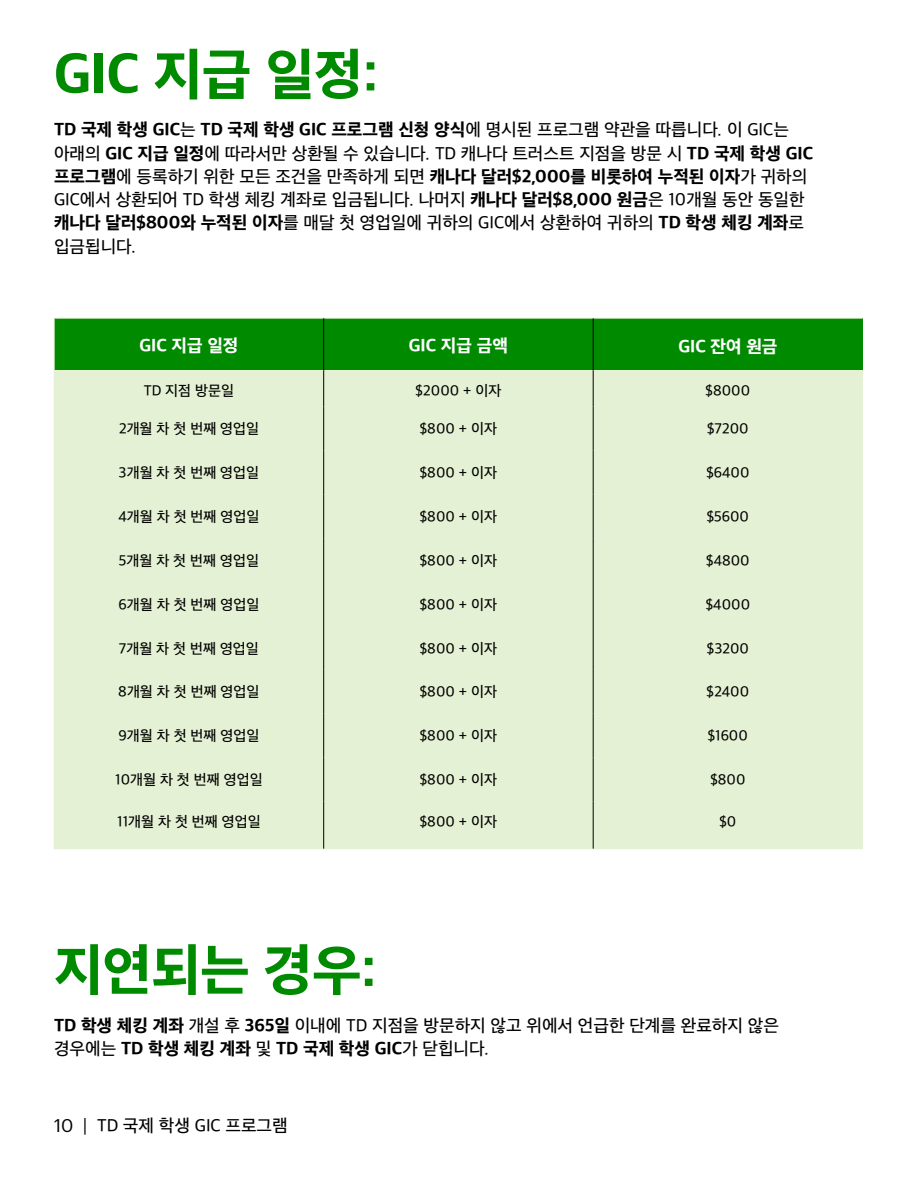
<style>
.page{position:relative;width:918px;height:1188px;background:#fff}
.page>*{position:absolute;margin:0;border:0;box-sizing:border-box;transform-origin:0 0}
.t1{font:800 57px "Apple SD Gothic Neo";letter-spacing:-.01em;color:#008a00}
.t2{font:500 18px/23.2px "Apple SD Gothic Neo";color:#000}
.t3{font:800 18px "Apple SD Gothic Neo";color:#fff}
.t4{font:500 15px "Apple SD Gothic Neo";color:#000}
.s1{font-weight:800}
.s2{font-family:"TD Graphik";font-weight:400}
</style>
<div class="page">
<div style="left:54px;top:318px;width:270px;height:52px;background:#008a00"></div>
<div style="left:324px;top:318px;width:269px;height:52px;background:#008a00"></div>
<div style="left:593px;top:318px;width:270px;height:52px;background:#008a00"></div>
<div style="left:54px;top:370px;width:270px;height:36px;background:#e5f1d4"></div>
<div style="left:324px;top:370px;width:269px;height:36px;background:#e5f1d4"></div>
<div style="left:593px;top:370px;width:270px;height:36px;background:#e5f1d4"></div>
<div style="left:54px;top:406px;width:270px;height:44px;background:#e5f1d4"></div>
<div style="left:324px;top:406px;width:269px;height:44px;background:#e5f1d4"></div>
<div style="left:593px;top:406px;width:270px;height:44px;background:#e5f1d4"></div>
<div style="left:54px;top:450px;width:270px;height:44px;background:#e5f1d4"></div>
<div style="left:324px;top:450px;width:269px;height:44px;background:#e5f1d4"></div>
<div style="left:593px;top:450px;width:270px;height:44px;background:#e5f1d4"></div>
<div style="left:54px;top:494px;width:270px;height:44px;background:#e5f1d4"></div>
<div style="left:324px;top:494px;width:269px;height:44px;background:#e5f1d4"></div>
<div style="left:593px;top:494px;width:270px;height:44px;background:#e5f1d4"></div>
<div style="left:54px;top:538px;width:270px;height:44px;background:#e5f1d4"></div>
<div style="left:324px;top:538px;width:269px;height:44px;background:#e5f1d4"></div>
<div style="left:593px;top:538px;width:270px;height:44px;background:#e5f1d4"></div>
<div style="left:54px;top:582px;width:270px;height:44px;background:#e5f1d4"></div>
<div style="left:324px;top:582px;width:269px;height:44px;background:#e5f1d4"></div>
<div style="left:593px;top:582px;width:270px;height:44px;background:#e5f1d4"></div>
<div style="left:54px;top:626px;width:270px;height:44px;background:#e5f1d4"></div>
<div style="left:324px;top:626px;width:269px;height:44px;background:#e5f1d4"></div>
<div style="left:593px;top:626px;width:270px;height:44px;background:#e5f1d4"></div>
<div style="left:54px;top:670px;width:270px;height:44px;background:#e5f1d4"></div>
<div style="left:324px;top:670px;width:269px;height:44px;background:#e5f1d4"></div>
<div style="left:593px;top:670px;width:270px;height:44px;background:#e5f1d4"></div>
<div style="left:54px;top:714px;width:270px;height:44px;background:#e5f1d4"></div>
<div style="left:324px;top:714px;width:269px;height:44px;background:#e5f1d4"></div>
<div style="left:593px;top:714px;width:270px;height:44px;background:#e5f1d4"></div>
<div style="left:54px;top:758px;width:270px;height:44px;background:#e5f1d4"></div>
<div style="left:324px;top:758px;width:269px;height:44px;background:#e5f1d4"></div>
<div style="left:593px;top:758px;width:270px;height:44px;background:#e5f1d4"></div>
<div style="left:54px;top:802px;width:270px;height:47px;background:#e5f1d4"></div>
<div style="left:324px;top:802px;width:269px;height:47px;background:#e5f1d4"></div>
<div style="left:593px;top:802px;width:270px;height:47px;background:#e5f1d4"></div>
<hr style="left:54px;top:318px;width:1px;height:52px;background:#e5f1d4">
<hr style="left:54px;top:318px;width:270px;height:1px;background:#e5f1d4">
<hr style="left:324px;top:318px;width:269px;height:1px;background:#e5f1d4">
<hr style="left:593px;top:318px;width:270px;height:1px;background:#e5f1d4">
<hr style="left:54px;top:849px;width:270px;height:1px;background:#e5f1d4">
<hr style="left:324px;top:849px;width:269px;height:1px;background:#e5f1d4">
<hr style="left:593px;top:849px;width:270px;height:1px;background:#e5f1d4">
<hr style="left:593px;top:318px;width:1px;height:52px;background:#000">
<hr style="left:593px;top:370px;width:1px;height:36px;background:#000">
<hr style="left:593px;top:407px;width:1px;height:43px;background:#000">
<hr style="left:593px;top:450px;width:1px;height:44px;background:#000">
<hr style="left:593px;top:494px;width:1px;height:44px;background:#000">
<hr style="left:593px;top:538px;width:1px;height:44px;background:#000">
<hr style="left:593px;top:582px;width:1px;height:44px;background:#000">
<hr style="left:593px;top:626px;width:1px;height:44px;background:#000">
<hr style="left:593px;top:670px;width:1px;height:44px;background:#000">
<hr style="left:593px;top:714px;width:1px;height:44px;background:#000">
<hr style="left:593px;top:758px;width:1px;height:44px;background:#000">
<hr style="left:593px;top:802px;width:1px;height:47px;background:#000">
<hr style="left:323px;top:318px;width:1px;height:52px;background:#000">
<hr style="left:323px;top:370px;width:1px;height:36px;background:#000">
<hr style="left:323px;top:407px;width:1px;height:43px;background:#000">
<hr style="left:323px;top:450px;width:1px;height:44px;background:#000">
<hr style="left:323px;top:494px;width:1px;height:44px;background:#000">
<hr style="left:323px;top:538px;width:1px;height:44px;background:#000">
<hr style="left:323px;top:582px;width:1px;height:44px;background:#000">
<hr style="left:323px;top:626px;width:1px;height:44px;background:#000">
<hr style="left:323px;top:670px;width:1px;height:44px;background:#000">
<hr style="left:323px;top:714px;width:1px;height:44px;background:#000">
<hr style="left:323px;top:758px;width:1px;height:44px;background:#000">
<hr style="left:323px;top:802px;width:1px;height:47px;background:#000">
<h1 class="t1" style="left:54px;top:44px;width:326px">GIC 지급 일정:</h1>
<p class="t2" style="left:54px;top:119px;width:761px"><span class="s1">TD 국제 학생 GIC</span>는 <span class="s1">TD 국제 학생 GIC 프로그램 신청 양식</span>에 명시된 프로그램 약관을 따릅니다. 이 GIC는 아래의 <span class="s1">GIC 지급 일정</span>에 따라서만 상환될 수 있습니다. TD 캐나다 트러스트 지점을 방문 시 <span class="s1">TD 국제 학생 GIC 프로그램</span>에 등록하기 위한 모든 조건을 만족하게 되면 <span class="s1">캐나다 달러$2,000를 비롯하여 누적된 이자</span>가 귀하의 GIC에서 상환되어 TD 학생 체킹 계좌로 입금됩니다. 나머지 <span class="s1">캐나다 달러$8,000 원금</span>은 10개월 동안 동일한 <span class="s1">캐나다 달러$800와 누적된 이자</span>를 매달 첫 영업일에 귀하의 GIC에서 상환하여 귀하의 <span class="s1">TD 학생 체킹 계좌</span>로 입금됩니다.</p>
<p class="t3" style="left:139px;top:336px;width:101px">GIC 지급 일정</p>
<p class="t3" style="left:409px;top:336px;width:101px">GIC 지급 금액</p>
<p class="t3" style="left:678px;top:336px;width:101px">GIC 잔여 원금</p>
<p class="t4" style="left:144px;top:382px;width:92px">TD 지점 방문일</p>
<p class="t4" style="left:415px;top:382px;width:87px">$2000 + 이자</p>
<p class="t4" style="left:706px;top:382px;width:46px">$8000</p>
<p class="t4" style="left:119px;top:421px;width:142px">2개월 차 첫 번째 영업일</p>
<p class="t4" style="left:420px;top:421px;width:79px">$800 + 이자</p>
<p class="t4" style="left:707px;top:421px;width:43px">$7200</p>
<p class="t4" style="left:119px;top:465px;width:142px">3개월 차 첫 번째 영업일</p>
<p class="t4" style="left:420px;top:465px;width:79px">$800 + 이자</p>
<p class="t4" style="left:706px;top:465px;width:45px">$6400</p>
<p class="t4" style="left:118px;top:508px;width:142px">4개월 차 첫 번째 영업일</p>
<p class="t4" style="left:420px;top:508px;width:79px">$800 + 이자</p>
<p class="t4" style="left:707px;top:508px;width:44px">$5600</p>
<p class="t4" style="left:119px;top:552px;width:142px">5개월 차 첫 번째 영업일</p>
<p class="t4" style="left:420px;top:552px;width:79px">$800 + 이자</p>
<p class="t4" style="left:706px;top:552px;width:45px">$4800</p>
<p class="t4" style="left:118px;top:596px;width:142px">6개월 차 첫 번째 영업일</p>
<p class="t4" style="left:420px;top:596px;width:79px">$800 + 이자</p>
<p class="t4" style="left:706px;top:596px;width:46px">$4000</p>
<p class="t4" style="left:119px;top:640px;width:141px">7개월 차 첫 번째 영업일</p>
<p class="t4" style="left:420px;top:640px;width:79px">$800 + 이자</p>
<p class="t4" style="left:707px;top:640px;width:44px">$3200</p>
<p class="t4" style="left:118px;top:684px;width:143px">8개월 차 첫 번째 영업일</p>
<p class="t4" style="left:420px;top:684px;width:79px">$800 + 이자</p>
<p class="t4" style="left:707px;top:684px;width:44px">$2400</p>
<p class="t4" style="left:118px;top:728px;width:142px">9개월 차 첫 번째 영업일</p>
<p class="t4" style="left:420px;top:728px;width:79px">$800 + 이자</p>
<p class="t4" style="left:708px;top:728px;width:42px">$1600</p>
<p class="t4" style="left:115px;top:772px;width:149px">10개월 차 첫 번째 영업일</p>
<p class="t4" style="left:420px;top:772px;width:79px">$800 + 이자</p>
<p class="t4" style="left:710px;top:772px;width:37px">$800</p>
<p class="t4" style="left:117px;top:814px;width:145px">11개월 차 첫 번째 영업일</p>
<p class="t4" style="left:420px;top:814px;width:79px">$800 + 이자</p>
<p class="t4" style="left:719px;top:814px;width:18px">$0</p>
<h1 class="t1" style="left:54px;top:939px;width:324px">지연되는 경우:</h1>
<p class="t2" style="left:54px;top:1015px;width:726px"><span class="s1">TD 학생 체킹 계좌</span> 개설 후 <span class="s1">365일</span> 이내에 TD 지점을 방문하지 않고 위에서 언급한 단계를 완료하지 않은 경우에는 <span class="s1">TD 학생 체킹 계좌</span> 및 <span class="s1">TD 국제 학생 GIC</span>가 닫힙니다.</p>
<p class="t2" style="left:54px;top:1115px;width:235px"><span class="s2">10 |</span> TD 국제 학생 GIC 프로그램</p>
</div>
